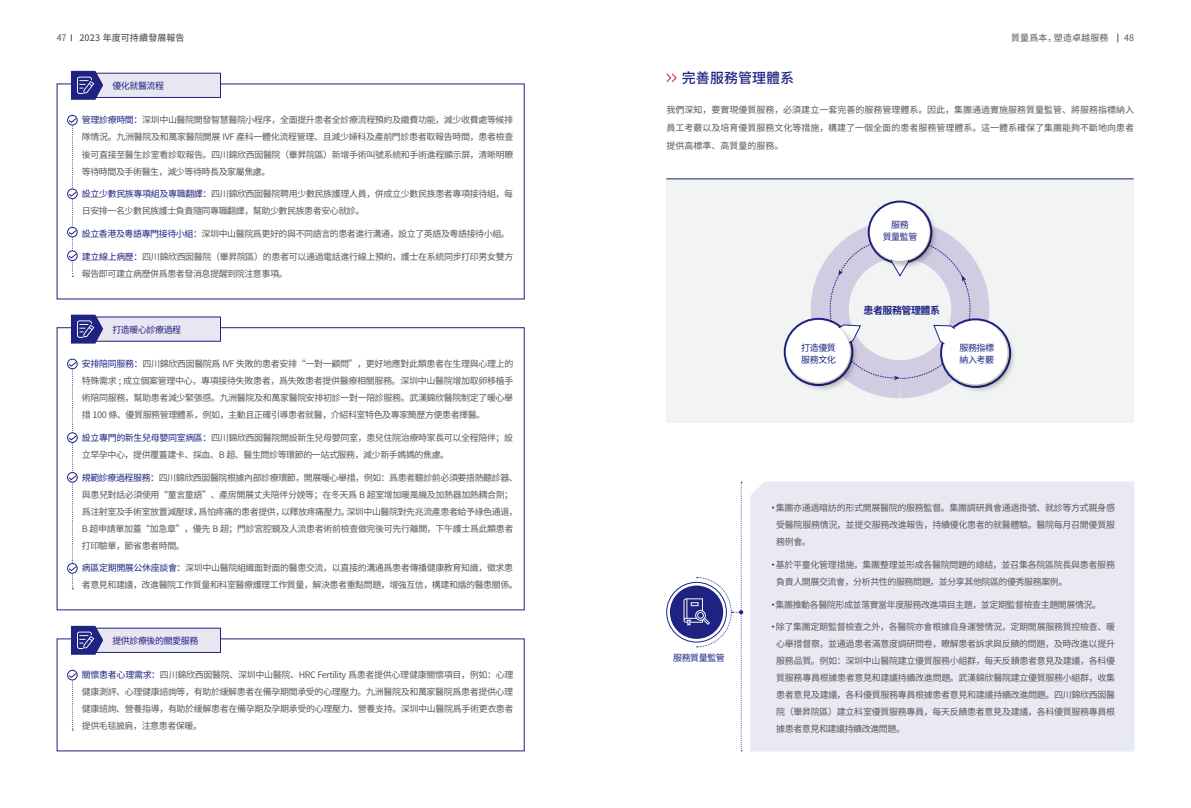
<style>
.page{position:relative;width:1191px;height:808px;background:#fff}
.page>*{position:absolute;margin:0;border:0;box-sizing:border-box;transform-origin:0 0}
.t1{font:500 14px "Source Han Sans CN";color:#1e2381}
.t2{font:700 10px "Source Han Sans CN";letter-spacing:-.05em;color:#1e2381}
.t3{font:9px/17px "Source Han Sans CN";letter-spacing:-.045em;color:#595757;text-align:justify}
.t4{font:9px/12px "Source Han Sans CN";letter-spacing:-.05em;color:#1e2381}
.t5{font:500 9px "Source Han Sans CN";letter-spacing:.01em;color:#595757}
.t6{font:9px "Source Han Sans CN";letter-spacing:.015em;color:#595757}
.s1{color:#1e2381}
.s2{font-weight:800;color:#1e2381}
</style>
<div class="page">
<svg style="left:666px;top:73px;width:11px;height:9px"></svg>
<div style="left:74px;top:73px;width:147px;height:25px;background:#e9e6f2;border:1px solid #1e2381"></div>
<div style="left:74px;top:317px;width:147px;height:25px;background:#e9e6f2;border:1px solid #1e2381"></div>
<svg style="left:71px;top:71px;width:32px;height:29px"></svg>
<svg style="left:71px;top:315px;width:32px;height:29px"></svg>
<div style="left:67px;top:115px;width:11px;height:10px;border:1px solid #1e2381;border-radius:50%"></div>
<div style="left:67px;top:359px;width:11px;height:10px;border:1px solid #1e2381;border-radius:50%"></div>
<div style="left:74px;top:628px;width:147px;height:25px;background:#e9e6f2;border:1px solid #1e2381"></div>
<svg style="left:71px;top:626px;width:32px;height:29px"></svg>
<div style="left:67px;top:670px;width:11px;height:10px;border:1px solid #1e2381;border-radius:50%"></div>
<svg style="left:68px;top:672px;width:9px;height:58px"></svg>
<div style="left:67px;top:189px;width:11px;height:10px;border:1px solid #1e2381;border-radius:50%"></div>
<div style="left:67px;top:432px;width:11px;height:11px;border:1px solid #1e2381;border-radius:50%"></div>
<div style="left:67px;top:227px;width:11px;height:10px;border:1px solid #1e2381;border-radius:50%"></div>
<div style="left:67px;top:472px;width:11px;height:11px;border:1px solid #1e2381;border-radius:50%"></div>
<div style="left:67px;top:250px;width:11px;height:11px;border:1px solid #1e2381;border-radius:50%"></div>
<svg style="left:68px;top:117px;width:9px;height:160px"></svg>
<div style="left:67px;top:563px;width:11px;height:11px;border:1px solid #1e2381;border-radius:50%"></div>
<svg style="left:68px;top:361px;width:9px;height:228px"></svg>
<div style="left:666px;top:178px;width:468px;height:244px;background:#f2f3f3"></div>
<hr style="left:666px;top:178px;width:467px;height:1px;background:#1e2381">
<div style="left:811px;top:220px;width:178px;height:178px;border:38px solid #d2cce3;border-radius:50%"></div>
<div style="left:785px;top:319px;width:74px;height:73px;background:#000;opacity:.29"></div>
<div style="left:787px;top:321px;width:63px;height:62px;background:#fff;border-radius:50%"></div>
<div style="left:869px;top:202px;width:70px;height:68px;background:#000;opacity:.29"></div>
<div style="left:870px;top:203px;width:59px;height:58px;background:#fff;border-radius:50%"></div>
<div style="left:941px;top:320px;width:76px;height:74px;background:#000;opacity:.29"></div>
<div style="left:943px;top:321px;width:64px;height:63px;background:#fff;border-radius:50%"></div>
<svg style="left:829px;top:238px;width:141px;height:142px"></svg>
<div style="left:750px;top:481px;width:384px;height:270px;background:#e8e9f2"></div>
<div style="left:670px;top:585px;width:53px;height:54px;background:#1e2381;border-radius:50%"></div>
<svg style="left:683px;top:482px;width:60px;height:269px"></svg>
<p class="t3" style="left:57px;top:30px;width:11px">47</p>
<p class="t5" style="left:79px;top:33px;width:107px">2023 年度可持續發展報告</p>
<p class="t6" style="left:1011px;top:33px;width:99px">質量爲本，塑造卓越服務</p>
<p class="t3" style="left:1124px;top:30px;width:12px">48</p>
<p class="t4" style="left:112px;top:80px;width:53px">優化就醫流程</p>
<p class="t3" style="left:82px;top:112px;width:433px"><span class="s1">管理診療時間：</span>深圳中山醫院開發智慧醫院小程序，全面提升患者全診療流程預約及繳費功能，減少收費處等候排隊情況。九洲醫院及和萬家醫院開展 IVF 產科一體化流程管理、且減少婦科及產前門診患者取報告時間，患者檢查後可直接至醫生診室看診取報告。四川錦欣西囡醫院（畢昇院區）新增手術叫號系統和手術進程顯示屏，清晰明瞭等待時間及手術醫生，減少等待時長及家屬焦慮。</p>
<p class="t3" style="left:82px;top:186px;width:433px"><span class="s1">設立少數民族專項組及專職翻譯：</span>四川錦欣西囡醫院聘用少數民族護理人員，併成立少數民族患者專項接待組，每日安排一名少數民族護士負責隨同專職翻譯，幫助少數民族患者安心就診。</p>
<p class="t3" style="left:82px;top:225px;width:429px"><span class="s1">設立香港及粵語專門接待小組：</span>深圳中山醫院爲更好的與不同語言的患者進行溝通，設立了英語及粵語接待小組。</p>
<p class="t3" style="left:82px;top:248px;width:433px"><span class="s1">建立線上病歷：</span>四川錦欣西囡醫院（畢昇院區）的患者可以通過電話進行線上預約，護士在系統同步打印男女雙方報告即可建立病歷併爲患者發消息提醒到院注意事項。</p>
<p class="t4" style="left:112px;top:323px;width:70px">打造暖心診療過程</p>
<p class="t3" style="left:82px;top:356px;width:433px"><span class="s1">安排陪同服務：</span>四川錦欣西囡醫院爲 IVF 失敗的患者安排“一對一顧問”，更好地應對此類患者在生理與心理上的特殊需求 ; 成立個案管理中心，專項接待失敗患者，爲失敗患者提供醫療相關服務。深圳中山醫院增加取卵移植手術陪同服務，幫助患者減少緊張感。九洲醫院及和萬家醫院安排初診一對一陪診服務。武漢錦欣醫院制定了暖心舉措 100 條、優質服務管理體系，例如，主動且正確引導患者就醫，介紹科室特色及專家簡歷方便患者擇醫。</p>
<p class="t3" style="left:82px;top:429px;width:433px"><span class="s1">設立專門的新生兒母嬰同室病區：</span>四川錦欣西囡醫院開設新生兒母嬰同室，患兒住院治療時家長可以全程陪伴；設立早孕中心，提供覆蓋建卡、採血、B 超、醫生問診等環節的一站式服務，減少新手媽媽的焦慮。</p>
<p class="t3" style="left:82px;top:469px;width:437px;text-align:left"><span class="s1">規範診療過程服務：</span>四川錦欣西囡醫院根據內部診療環節，開展暖心舉措，例如：爲患者聽診前必須要捂熱聽診器、與患兒對話必須使用“童言童語”、產房開展丈夫陪伴分娩等；在冬天爲 B 超室增加暖風機及加熱器加熱耦合劑；爲注射室及手術室放置減壓球，爲怕疼痛的患者提供，以釋放疼痛壓力。深圳中山醫院對先兆流產患者給予綠色通道，B 超申請單加蓋“加急章”，優先 B 超；門診宮腔鏡及人流患者術前檢查做完後可先行離開，下午護士爲此類患者打印驗單，節省患者時間。</p>
<p class="t3" style="left:82px;top:560px;width:437px"><span class="s1">病區定期開展公休座談會：</span>深圳中山醫院組織面對面的醫患交流，以直接的溝通爲患者傳播健康教育知識，徵求患者意見和建議，改進醫院工作質量和科室醫療護理工作質量，解決患者重點問題，增強互信，構建和諧的醫患關係。</p>
<p class="t4" style="left:112px;top:635px;width:87px">提供診療後的關愛服務</p>
<p class="t3" style="left:82px;top:667px;width:433px"><span class="s1">關懷患者心理需求：</span>四川錦欣西囡醫院、深圳中山醫院、HRC Fertility 爲患者提供心理健康關懷項目，例如：心理健康測評、心理健康諮詢等，有助於緩解患者在備孕期間承受的心理壓力。九洲醫院及和萬家醫院爲患者提供心理健康諮詢、營養指導，有助於緩解患者在備孕期及孕期承受的心理壓力、營養支持。深圳中山醫院爲手術更衣患者提供毛毯披肩，注意患者保暖。</p>
<h1 class="t1" style="left:682px;top:70px;width:113px">完善服務管理體系</h1>
<p class="t3" style="left:666px;top:100px;width:469px;line-height:18px">我們深知，要實現優質服務，必須建立一套完善的服務管理體系。因此，集團通過實施服務質量監管、將服務指標納入員工考覈以及培育優質服務文化等措施，構建了一個全面的患者服務管理體系。這一體系確保了集團能夠不斷地向患者提供高標準、高質量的服務。</p>
<p class="t4" style="left:882px;top:219px;width:36px;text-align:center">服務<br>質量監管</p>
<p class="t4" style="left:801px;top:341px;width:36px">打造優質服務文化</p>
<p class="t2" style="left:863px;top:304px;width:78px">患者服務管理體系</p>
<p class="t4" style="left:959px;top:341px;width:36px">服務指標納入考覈</p>
<p class="t4" style="left:673px;top:652px;width:53px">服務質量監管</p>
<p class="t3" style="left:776px;top:499px;width:340px;text-indent:-6px"><span class="s2">·</span>集團亦通過暗訪的形式開展醫院的服務監督。集團調研員會通過掛號、就診等方式親身感受醫院服務情況，並提交服務改進報告，持續優化患者的就醫體驗。醫院每月召開優質服務例會。</p>
<p class="t3" style="left:776px;top:556px;width:340px;text-indent:-6px"><span class="s2">·</span>基於平臺化管理措施，集團整理並形成各醫院問題的總結，並召集各院區院長與患者服務負責人開展交流會，分析共性的服務問題，並分享其他院區的優秀服務案例。</p>
<p class="t3" style="left:770px;top:596px;width:332px"><span class="s2">·</span>集團推動各醫院形成並落實當年度服務改進項目主題，並定期監督檢查主題開展情況。</p>
<p class="t3" style="left:776px;top:618px;width:340px;text-indent:-6px"><span class="s2">·</span>除了集團定期監督檢查之外，各醫院亦會根據自身運營情況，定期開展服務質控檢查、暖心舉措督察，並通過患者滿意度調研問卷，瞭解患者訴求與反饋的問題，及時改進以提升服務品質。例如：深圳中山醫院建立優質服務小組群，每天反饋患者意見及建議，各科優質服務專員根據患者意見和建議持續改進問題。武漢錦欣醫院建立優質服務小組群，收集患者意見及建議，各科優質服務專員根據患者意見和建議持續改進問題。四川錦欣西囡醫院（畢昇院區）建立科室優質服務專員，每天反饋患者意見及建議，各科優質服務專員根據患者意見和建議持續改進問題。</p>
</div>
